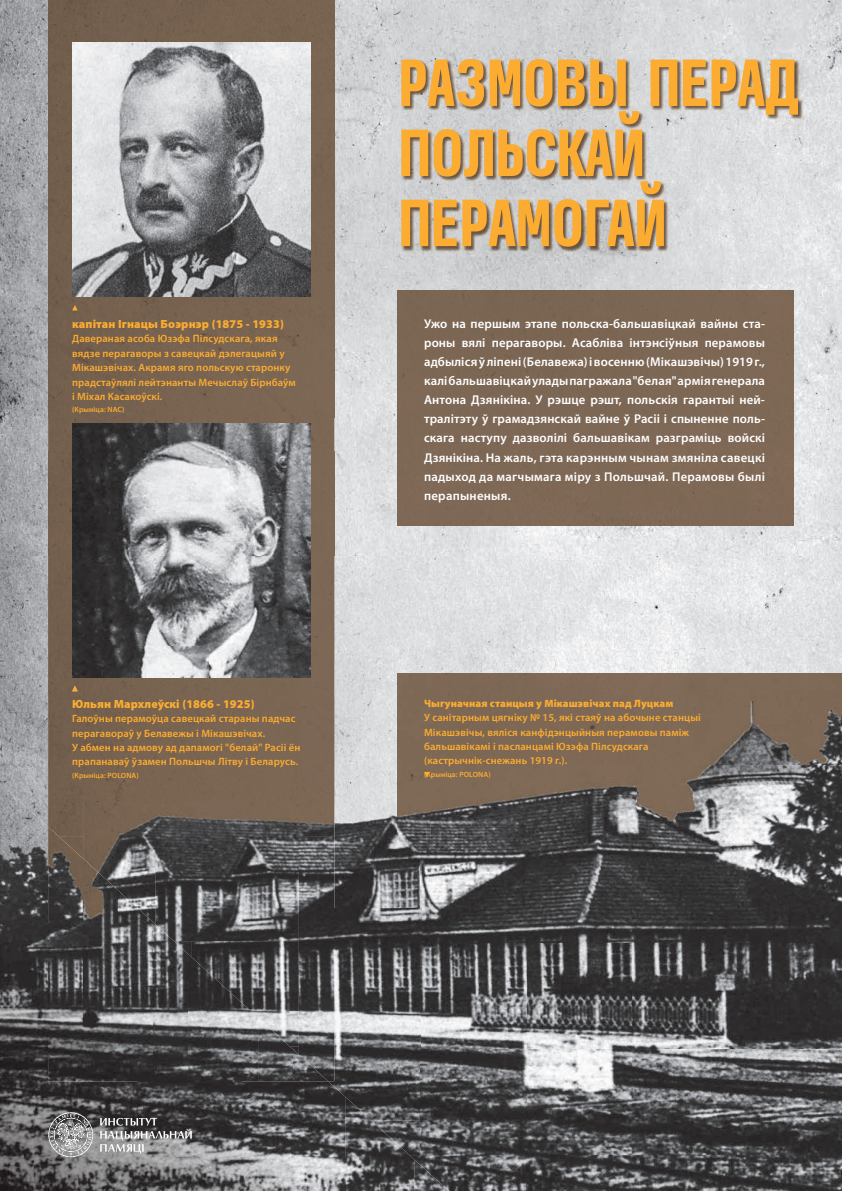
<style>
.page{position:relative;width:842px;height:1191px;background:#fff}
.page>*{position:absolute;margin:0;border:0;box-sizing:border-box;transform-origin:0 0}
.t1{font:900 63.8px/70px "Input Sans Compressed";letter-spacing:-.06em;color:#fbac31;scale:.83 1}
.t2{font:600 12.7px/19.1px "Myriad Pro";letter-spacing:.02em;color:#fff;text-align:justify}
.t3{font:900 11.9px "Myriad Pro";letter-spacing:.01em;color:#fbac31}
.t4{font:600 10.6px/14.4px "Myriad Pro";letter-spacing:.01em;color:#fbac31}
.t5{font:900 10.6px "Myriad Pro";letter-spacing:.01em;color:#fbac31}
.t6{font:600 7.6px "Myriad Pro";letter-spacing:.01em;color:#fbac31}
</style>
<div class="page">
<img style="left:0;top:0;width:842px;height:556px">
<div style="left:48px;top:0;width:286px;height:452px;background:#776250"></div>
<div style="left:310px;top:452px;width:24px;height:104px;background:#7d6754"></div>
<div style="left:48px;top:452px;width:24px;height:104px;background:#74604e"></div>
<img style="left:401px;top:59px;width:402px;height:193px">
<img style="left:72px;top:423px;width:238px;height:254px">
<img style="left:72px;top:43px;width:238px;height:253px">
<div style="left:397px;top:290px;width:397px;height:235px;background:#7d6755"></div>
<svg style="left:72px;top:305px;width:6px;height:5px"></svg>
<img style="left:334px;top:556px;width:508px;height:105px">
<img style="left:0;top:556px;width:48px;height:234px">
<img style="left:526px;top:661px;width:316px;height:12px">
<img style="left:334px;top:661px;width:192px;height:36px">
<img style="left:334px;top:697px;width:63px;height:106px">
<img style="left:334px;top:803px;width:87px;height:211px">
<img style="left:421px;top:858px;width:421px;height:297px">
<img style="left:334px;top:1014px;width:87px;height:106px">
<img style="left:380px;top:1120px;width:41px;height:35px">
<img style="left:415px;top:1155px;width:427px;height:36px">
<img style="left:397px;top:673px;width:445px;height:185px">
<img style="left:299px;top:556px;width:35px;height:525px">
<img style="left:48px;top:556px;width:36px;height:280px">
<img style="left:156px;top:677px;width:143px;height:264px">
<img style="left:84px;top:677px;width:72px;height:229px">
<img style="left:83px;top:836px;width:1px;height:22px">
<img style="left:153px;top:906px;width:3px;height:16px">
<img style="left:191px;top:941px;width:108px;height:70px">
<img style="left:188px;top:941px;width:3px;height:13px">
<img style="left:258px;top:1011px;width:41px;height:35px">
<svg style="left:293px;top:1046px;width:6px;height:3px"></svg>
<svg style="left:72px;top:685px;width:6px;height:6px"></svg>
<svg style="left:424px;top:772px;width:6px;height:5px"></svg>
<img style="left:0;top:790px;width:48px;height:267px">
<img style="left:138px;top:1081px;width:207px;height:76px">
<img style="left:35px;top:1057px;width:103px;height:100px">
<img style="left:0;top:1057px;width:35px;height:134px">
<img style="left:345px;top:1096px;width:35px;height:95px">
<img style="left:380px;top:1128px;width:35px;height:63px">
<img style="left:414px;top:1159px;width:35px;height:32px">
<img style="left:34px;top:1157px;width:311px;height:34px">
<img style="left:48px;top:827px;width:35px;height:254px">
<img style="left:83px;top:858px;width:35px;height:223px">
<img style="left:118px;top:890px;width:35px;height:191px">
<img style="left:153px;top:922px;width:35px;height:159px">
<img style="left:188px;top:954px;width:70px;height:127px">
<img style="left:258px;top:1017px;width:35px;height:64px">
<img style="left:293px;top:1049px;width:35px;height:32px">
<svg style="left:48px;top:1112px;width:45px;height:45px"></svg>
<svg style="left:100px;top:1117px;width:92px;height:36px"></svg>
<p class="t3" style="left:72px;top:317px;width:213px">капітан Ігнацы Боэрнэр (1875 - 1933)</p>
<p class="t4" style="left:72px;top:332px;width:225px">Давераная асоба Юзэфа Пілсудскага, якая вядзе перагаворы з савецкай дэлегацыяй у Мікашэвічах. Акрамя яго польскую старонку прадстаўлялі лейтэнанты Мечыслаў Бірнбаўм і Міхал Касакоўскi.</p>
<p class="t6" style="left:72px;top:405px;width:54px">(Крыніца: NAC)</p>
<p class="t3" style="left:72px;top:697px;width:184px">Юльян Мархлеўскi (1866 - 1925)</p>
<p class="t4" style="left:72px;top:711px;width:230px">Галоўны перамоўца савецкай стараны падчас перагавораў у Белавежы і Мікашэвічах.<br>У абмен на адмову ад дапамогі "белай" Расіі ён прапанаваў ўзамен Польшчы Літву i Беларусь.</p>
<p class="t6" style="left:72px;top:771px;width:68px">(Крыніца: POLONA)</p>
<h1 class="t1" style="left:397px;top:43px;width:490px">РАЗМОВЫ ПЕРАД<br>ПОЛЬСКАЙ<br>ПЕРАМОГАЙ</h1>
<p class="t2" style="left:424px;top:314px;width:342px">Ужо на першым этапе польска-бальшавіцкай вайны ста&shy;роны вялі перагаворы. Асабліва інтэнсіўныя перамовы адбыліся ў ліпені (Белавежа) і восенню (Мікашэвічы) 1919 г., калі бальшавіцкай улады пагражала "белая" армія генерала Антона Дзянікіна. У рэшце рэшт, польскія гарантыі ней&shy;тралітэту ў грамадзянскай вайне ў Расіі і спыненне поль&shy;скага наступу дазволілі бальшавікам разграміць войскі Дзянікіна. На жаль, гэта карэнным чынам змяніла савецкі падыход да магчымага мiру з Польшчай. Перамовы былі перапыненыя.</p>
<p class="t5" style="left:424px;top:697px;width:251px">Чыгуначная станцыя у Мікашэвічах пад Луцкам</p>
<p class="t4" style="left:424px;top:710px;width:278px">У санітарным цягніку № 15, які стаяў на абочыне станцыі Мікашэвічы, вяліся канфідэнцыйныя перамовы паміж бальшавікамі і пасланцамі Юзэфа Пілсудскага (кастрычнік-снежань 1919 г.).</p>
<p class="t6" style="left:424px;top:770px;width:68px">(Крыніца: POLONA)</p>
</div>
